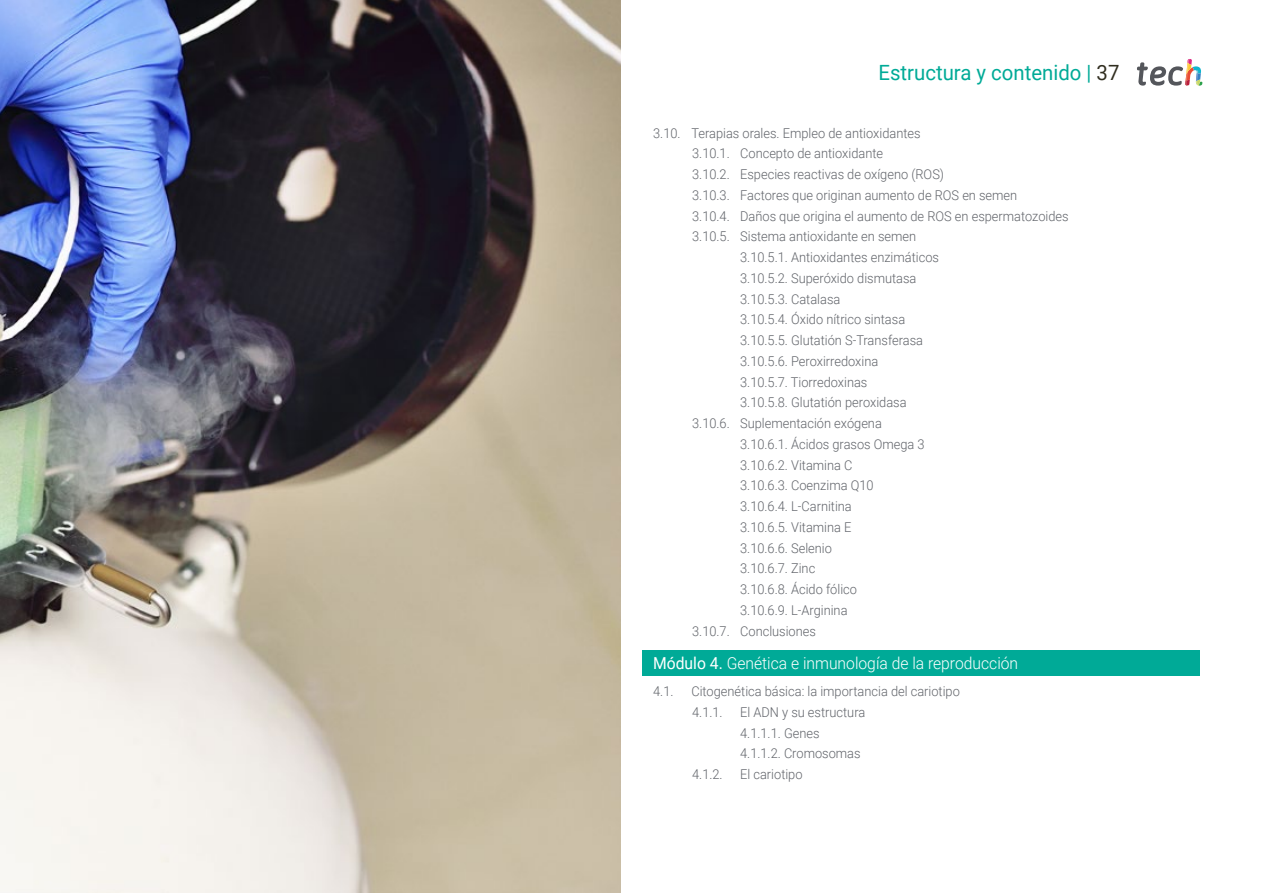
<style>
.page{position:relative;width:1263px;height:893px;background:#fff}
.page>*{position:absolute;margin:0;border:0;box-sizing:border-box;transform-origin:0 0}
.t1{font:21px "Roboto";color:#00aa97}
.t2{font:300 16.5px "Roboto";color:#fff;scale:.95 1}
.t3{font:300 13.5px/20.7px "Roboto";color:#61646a;scale:.95 1}
.s1{color:#312e20}
.s2{font-weight:400}
</style>
<div class="page">
<img style="left:0;top:0;width:621px;height:893px">
<svg style="left:1137px;top:59px;width:65px;height:27px"></svg>
<div style="left:642px;top:650px;width:557px;height:25px;background:#00aa97"></div>
<h1 class="t1" style="left:878px;top:57px;width:242px">Estructura y contenido | <span class="s1">37</span></h1>
<p class="t3" style="left:653px;top:122px;width:283px">3.10. Terapias orales. Empleo de antioxidantes</p>
<p class="t3" style="left:692px;top:143px;width:202px">3.10.1. Concepto de antioxidante</p>
<p class="t3" style="left:692px;top:164px;width:267px">3.10.2. Especies reactivas de oxígeno (ROS)</p>
<p class="t3" style="left:692px;top:184px;width:344px">3.10.3. Factores que originan aumento de ROS en semen</p>
<p class="t3" style="left:692px;top:205px;width:398px">3.10.4. Daños que origina el aumento de ROS en espermatozoides</p>
<p class="t3" style="left:692px;top:226px;width:237px">3.10.5. Sistema antioxidante en semen</p>
<p class="t3" style="left:740px;top:247px;width:211px">3.10.5.1. Antioxidantes enzimáticos</p>
<p class="t3" style="left:740px;top:267px;width:187px">3.10.5.2. Superóxido dismutasa</p>
<p class="t3" style="left:740px;top:288px;width:107px">3.10.5.3. Catalasa</p>
<p class="t3" style="left:740px;top:309px;width:175px">3.10.5.4. Óxido nítrico sintasa</p>
<p class="t3" style="left:740px;top:330px;width:194px">3.10.5.5. Glutatión S-Transferasa</p>
<p class="t3" style="left:740px;top:350px;width:147px">3.10.5.6. Peroxirredoxina</p>
<p class="t3" style="left:740px;top:371px;width:135px">3.10.5.7. Tiorredoxinas</p>
<p class="t3" style="left:740px;top:392px;width:177px">3.10.5.8. Glutatión peroxidasa</p>
<p class="t3" style="left:692px;top:413px;width:201px">3.10.6. Suplementación exógena</p>
<p class="t3" style="left:740px;top:433px;width:196px">3.10.6.1. Ácidos grasos Omega 3</p>
<p class="t3" style="left:740px;top:454px;width:120px">3.10.6.2. Vitamina C</p>
<p class="t3" style="left:740px;top:475px;width:142px">3.10.6.3. Coenzima Q10</p>
<p class="t3" style="left:740px;top:496px;width:119px">3.10.6.4. L-Carnitina</p>
<p class="t3" style="left:740px;top:516px;width:119px">3.10.6.5. Vitamina E</p>
<p class="t3" style="left:740px;top:537px;width:98px">3.10.6.6. Selenio</p>
<p class="t3" style="left:740px;top:558px;width:81px">3.10.6.7. Zinc</p>
<p class="t3" style="left:740px;top:579px;width:124px">3.10.6.8. Ácido fólico</p>
<p class="t3" style="left:740px;top:599px;width:115px">3.10.6.9. L-Arginina</p>
<p class="t3" style="left:692px;top:620px;width:132px">3.10.7. Conclusiones</p>
<p class="t2" style="left:653px;top:651px;width:386px"><span class="s2">Módulo 4.</span> Genética e inmunología de la reproducción</p>
<p class="t3" style="left:653px;top:680px;width:23px">4.1.</p>
<p class="t3" style="left:691px;top:680px;width:284px">Citogenética básica: la importancia del cariotipo<br>4.1.1.</p>
<p class="t3" style="left:740px;top:701px;width:133px">El ADN y su estructura<br>4.1.1.1. Genes<br>4.1.1.2. Cromosomas</p>
<p class="t3" style="left:692px;top:763px;width:34px">4.1.2.</p>
<p class="t3" style="left:740px;top:763px;width:67px">El cariotipo</p>
</div>
